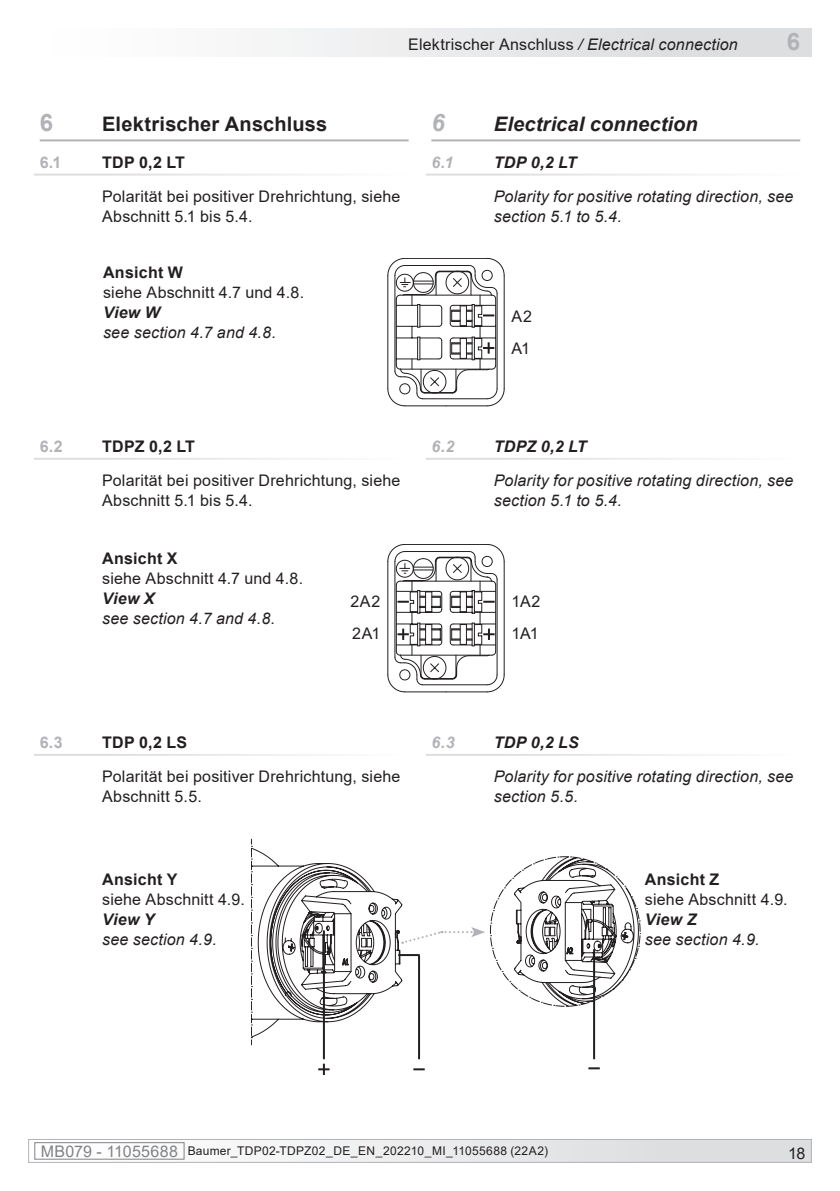
<style>
.page{position:relative;width:840px;height:1191px;background:#fff}
.page>*{position:absolute;margin:0;border:0;box-sizing:border-box;transform-origin:0 0}
.MB-Leiste_oben_recht{font:700 24px "Arial";color:#b2b3b7}
.Kapitel_1_DE{font:700 24px "Arial";color:#b2b3b7}
.Kapitel_1_EN{font:italic 700 24px "Arial";color:#b2b3b7}
.Kapitel_1_DE-2{font:700 20px "Arial";letter-spacing:.01em;color:#231f20}
.Kapitel_1_EN-2{font:italic 700 20px "Arial";letter-spacing:.005em;color:#231f20}
.Kapitel_Text_DE{font:16px/20px "Arial";letter-spacing:.01em;color:#231f20}
.Kapitel_Text_EN{font:italic 16px/20px "Arial";letter-spacing:.015em;color:#231f20}
.DE_links{font:16px/20px "Arial";letter-spacing:.01em;color:#231f20}
.EN_links{font:italic 16px/20px "Arial";letter-spacing:.015em;color:#231f20}
.MB-Leiste_oben_recht-2{font:16px "Arial";letter-spacing:.01em;color:#231f20}
.Kapitel_1-1_DE{font:700 16px "Arial";letter-spacing:.015em;color:#231f20}
.Kapitel_1-1_EN{font:italic 700 16px "Arial";letter-spacing:.01em;color:#231f20}
.Kapitel_1-1_DE-2{font:700 16px "Arial";color:#b2b3b7}
.Kapitel_1-1_EN-2{font:italic 700 16px "Arial";color:#b2b3b7}
.t1{font:12px "Arial";letter-spacing:.025em;color:#231f20}
.s1{font-style:italic}
.s2{font-weight:700}
.s3{font-size:16px;color:#808285}
</style>
<div class="page">
<div style="left:29px;top:1139px;width:781px;height:23px;background:linear-gradient(to right,#f9f9f9,#dbdcdf)"></div>
<div style="left:35px;top:1142px;width:149px;height:17px;border:1px solid #808285"></div>
<div style="left:28px;top:1139px;width:783px;height:23px;border:1px solid #b2b3b7"></div>
<svg style="left:251px;top:838px;width:345px;height:207px"></svg>
<div style="left:28px;top:28px;width:783px;height:29px;background:linear-gradient(to right,#fff,#d8d9dc)"></div>
<hr style="left:40px;top:139px;width:368px;height:2px;background:#b2b3b7">
<hr style="left:431px;top:139px;width:368px;height:2px;background:#b2b3b7">
<svg style="left:402px;top:856px;width:238px;height:151px"></svg>
<hr style="left:323px;top:931px;width:2px;height:127px;background:#231f20">
<hr style="left:418px;top:956px;width:2px;height:102px;background:#231f20">
<hr style="left:592px;top:949px;width:2px;height:109px;background:#231f20">
<hr style="left:399px;top:954px;width:20px;height:2px;background:#231f20">
<svg style="left:387px;top:258px;width:117px;height:148px"></svg>
<svg style="left:387px;top:544px;width:117px;height:148px"></svg>
<svg style="left:413px;top:1068px;width:11px;height:2px"></svg>
<svg style="left:588px;top:1067px;width:11px;height:2px"></svg>
<svg style="left:318px;top:1063px;width:11px;height:12px"></svg>
<p class="MB-Leiste_oben_recht-2" style="left:408px;top:33px;width:331px">Elektrischer Anschluss <span class="s1">/ Electrical connection</span></p>
<p class="MB-Leiste_oben_recht" style="left:786px;top:24px;width:15px">6</p>
<p class="Kapitel_1_DE" style="left:40px;top:106px;width:15px">6</p>
<p class="Kapitel_1_DE-2" style="left:102px;top:110px;width:226px">Elektrischer Anschluss</p>
<p class="Kapitel_1-1_DE-2" style="left:40px;top:151px;width:23px">6.1</p>
<p class="Kapitel_1-1_DE" style="left:102px;top:151px;width:84px">TDP 0,2 LT</p>
<p class="Kapitel_Text_DE" style="left:102px;top:186px;width:300px">Polarität bei positiver Drehrichtung, siehe<br>Abschnitt 5.1 bis 5.4.</p>
<p class="DE_links" style="left:103px;top:262px;width:202px"><span class="s2">Ansicht W<br></span>siehe Abschnitt 4.7 und 4.8.</p>
<p class="EN_links" style="left:103px;top:302px;width:174px"><span class="s2">View W<br></span>see section 4.7 and 4.8.</p>
<p class="Kapitel_1_EN" style="left:431px;top:106px;width:15px">6</p>
<p class="Kapitel_1_EN-2" style="left:493px;top:110px;width:205px">Electrical connection</p>
<p class="Kapitel_1-1_EN-2" style="left:431px;top:152px;width:24px">6.1</p>
<p class="Kapitel_1-1_EN" style="left:493px;top:152px;width:84px">TDP 0,2 LT</p>
<p class="Kapitel_Text_EN" style="left:493px;top:187px;width:301px">Polarity for positive rotating direction, see section 5.1 to 5.4.</p>
<p class="DE_links" style="left:511px;top:306px;width:22px">A2</p>
<p class="DE_links" style="left:511px;top:338px;width:20px">A1</p>
<p class="Kapitel_1-1_DE-2" style="left:40px;top:435px;width:25px">6.2</p>
<p class="Kapitel_1-1_DE" style="left:102px;top:435px;width:94px">TDPZ 0,2 LT</p>
<p class="Kapitel_Text_DE" style="left:102px;top:470px;width:300px">Polarität bei positiver Drehrichtung, siehe<br>Abschnitt 5.1 bis 5.4.</p>
<p class="Kapitel_1-1_EN-2" style="left:431px;top:436px;width:25px">6.2</p>
<p class="Kapitel_1-1_EN" style="left:493px;top:436px;width:94px">TDPZ 0,2 LT</p>
<p class="Kapitel_Text_EN" style="left:493px;top:471px;width:301px">Polarity for positive rotating direction, see section 5.1 to 5.4.</p>
<p class="DE_links" style="left:102px;top:548px;width:202px"><span class="s2">Ansicht X<br></span>siehe Abschnitt 4.7 und 4.8.</p>
<p class="EN_links" style="left:102px;top:588px;width:174px"><span class="s2">View X<br></span>see section 4.7 and 4.8.</p>
<p class="DE_links" style="left:350px;top:591px;width:31px">2A2</p>
<p class="DE_links" style="left:511px;top:591px;width:30px">1A2</p>
<p class="DE_links" style="left:352px;top:623px;width:30px">2A1</p>
<p class="DE_links" style="left:511px;top:623px;width:29px">1A1</p>
<p class="Kapitel_1-1_DE-2" style="left:40px;top:731px;width:24px">6.3</p>
<p class="Kapitel_1-1_DE" style="left:102px;top:731px;width:86px">TDP 0,2 LS</p>
<p class="Kapitel_Text_DE" style="left:102px;top:766px;width:300px">Polarität bei positiver Drehrichtung, siehe<br>Abschnitt 5.5.</p>
<p class="DE_links" style="left:102px;top:869px;width:144px"><span class="s2">Ansicht Y<br></span>siehe Abschnitt 4.9.</p>
<p class="EN_links" style="left:102px;top:909px;width:116px"><span class="s2">View Y<br></span>see section 4.9.</p>
<p class="Kapitel_1-1_EN-2" style="left:431px;top:732px;width:25px">6.3</p>
<p class="Kapitel_1-1_EN" style="left:493px;top:732px;width:86px">TDP 0,2 LS</p>
<p class="Kapitel_Text_EN" style="left:493px;top:767px;width:301px">Polarity for positive rotating direction, see section 5.5.</p>
<p class="DE_links" style="left:644px;top:869px;width:144px"><span class="s2">Ansicht Z<br></span>siehe Abschnitt 4.9.</p>
<p class="EN_links" style="left:644px;top:909px;width:116px"><span class="s2">View Z<br></span>see section 4.9.</p>
<p class="t1" style="left:41px;top:1143px;width:508px"><span class="s3">MB079 - 11055688</span> Baumer_TDP02-TDPZ02_DE_EN_202210_MI_11055688 (22A2)</p>
<p class="Kapitel_Text_DE" style="left:787px;top:1143px;width:19px">18</p>
</div>
